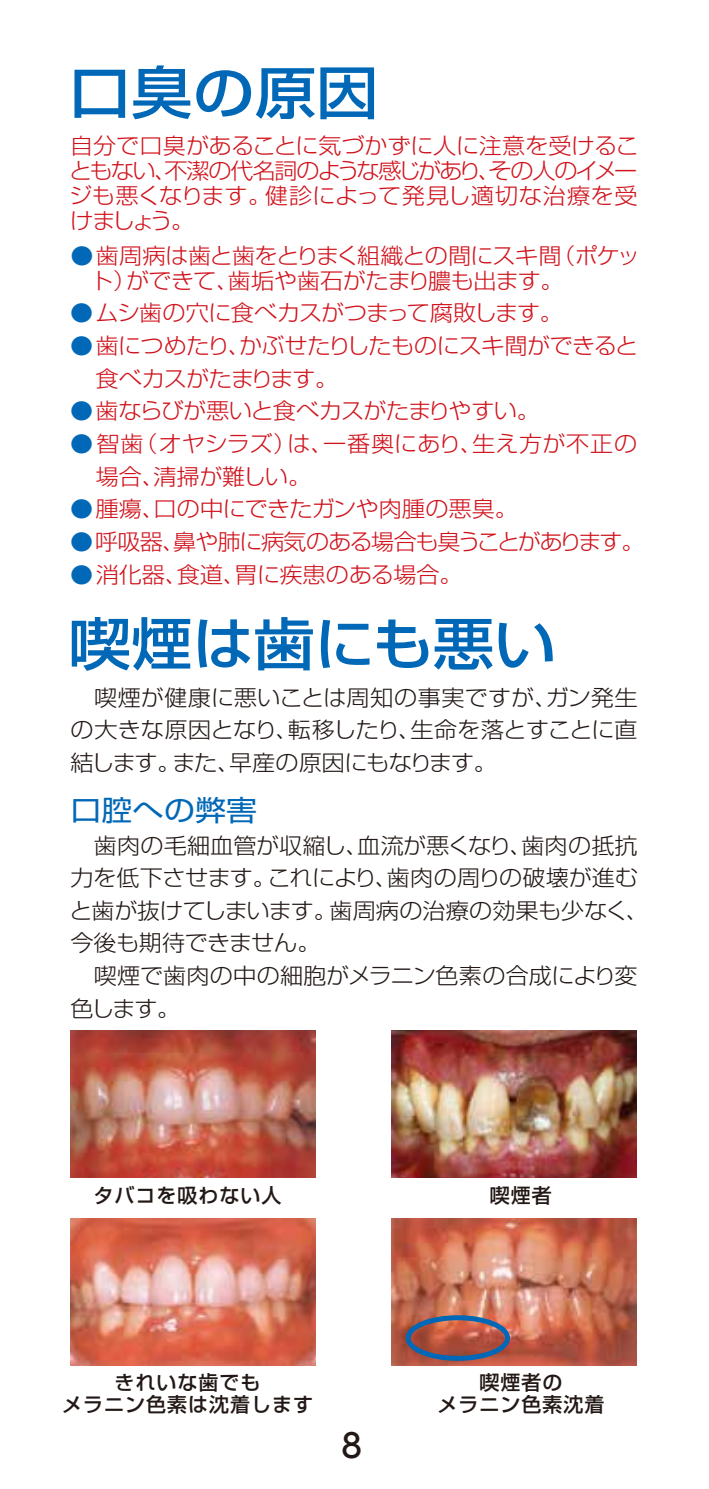
<style>
.page{position:relative;width:709px;height:1489px;background:#fff}
.page>*{position:absolute;margin:0;border:0;box-sizing:border-box;transform-origin:0 0}
.t1{font:500 57px "Shin Go";color:#0068b7;scale:1.08 1}
.t2{font:500 32.5px "Jun 34";color:#221815}
.t3{font:28.5px "Shin Go";letter-spacing:.005em;color:#0068b7;scale:1.08 1}
.t4{font:300 22px/25px "Shin Go";letter-spacing:-.03em;color:#d0121b;scale:1.05 1}
.t5{font:300 22px/32.5px "Shin Go";letter-spacing:-.01em;color:#221815;scale:1.05 1}
.t6{font:300 22px/32.5px "Shin Go";color:#d0121b;scale:1.05 1}
.t7{font:300 22px "Shin Go";letter-spacing:-.055em;color:#d0121b;scale:1.05 1}
.t8{font:500 20px/22.5px "Shin Go";letter-spacing:.05em;color:#221815;text-align:center}
.s1{color:#0068b7}
</style>
<div class="page">
<img style="left:70px;top:1030px;width:246px;height:147px">
<img style="left:70px;top:1218px;width:246px;height:147px">
<img style="left:391px;top:1218px;width:246px;height:147px">
<div style="left:405px;top:1315px;width:105px;height:45px;border:5px solid #0068b7;border-radius:50%"></div>
<img style="left:391px;top:1030px;width:246px;height:147px">
<h1 class="t1" style="left:69px;top:55px;width:288px">口臭の原因</h1>
<p class="t4" style="left:69px;top:132px;width:543px;text-align:justify">自分で口臭があることに気づかずに人に注意を受けることもない、不潔の代名詞のような感じがあり、その人のイメージも悪くなります。健診によって発見し適切な治療を受けましょう。</p>
<p class="t4" style="left:90px;top:242px;width:524px;text-indent:-20px"><span class="s1">●</span>歯周病は歯と歯をとりまく組織との間にスキ間（ポケット）ができて、歯垢や歯石がたまり膿も出ます。</p>
<p class="t4" style="left:70px;top:300px;width:470px"><span class="s1">●</span>ムシ歯の穴に食べカスがつまって腐敗します。</p>
<p class="t4" style="left:96px;top:328px;width:518px;line-height:32.5px;text-indent:-25px"><span class="s1">●</span>歯につめたり、かぶせたりしたものにスキ間ができると食べカスがたまります。</p>
<p class="t4" style="left:70px;top:397px;width:449px"><span class="s1">●</span>歯ならびが悪いと食べカスがたまりやすい。</p>
<p class="t6" style="left:96px;top:426px;width:517px;text-indent:-26px"><span class="s1">●</span>智歯（オヤシラズ）は、一番奥にあり、生え方が不正の場合、清掃が難しい。</p>
<p class="t6" style="left:70px;top:492px;width:428px"><span class="s1">●</span>腫瘍、口の中にできたガンや肉腫の悪臭。</p>
<p class="t7" style="left:70px;top:527px;width:548px"><span class="s1">●</span>呼吸器、鼻や肺に病気のある場合も臭うことがあります。</p>
<p class="t6" style="left:70px;top:557px;width:375px"><span class="s1">●</span>消化器、食道、胃に疾患のある場合。</p>
<h1 class="t1" style="left:69px;top:606px;width:452px">喫煙は歯にも悪い</h1>
<p class="t5" style="left:70px;top:680px;width:542px;text-align:justify">　喫煙が健康に悪いことは周知の事実ですが、ガン発生の大きな原因となり、転移したり、生命を落とすことに直結します。また、早産の原因にもなります。</p>
<p class="t3" style="left:71px;top:791px;width:174px">口腔への弊害</p>
<p class="t5" style="left:69px;top:828px;width:553px">　歯肉の毛細血管が収縮し、血流が悪くなり、歯肉の抵抗力を低下させます。これにより、歯肉の周りの破壊が進むと歯が抜けてしまいます。歯周病の治療の効果も少なく、今後も期待できません。<br>　喫煙で歯肉の中の細胞がメラニン色素の合成により変色します。</p>
<p class="t8" style="left:93px;top:1182px;width:190px">タバコを吸わない人</p>
<p class="t8" style="left:490px;top:1182px;width:64px">喫煙者</p>
<p class="t8" style="left:62px;top:1369px;width:253px">きれいな歯でも<br>メラニン色素は沈着します</p>
<p class="t8" style="left:437px;top:1369px;width:169px">喫煙者の<br>メラニン色素沈着</p>
<h2 class="t2" style="left:342px;top:1423px;width:21px">8</h2>
</div>
